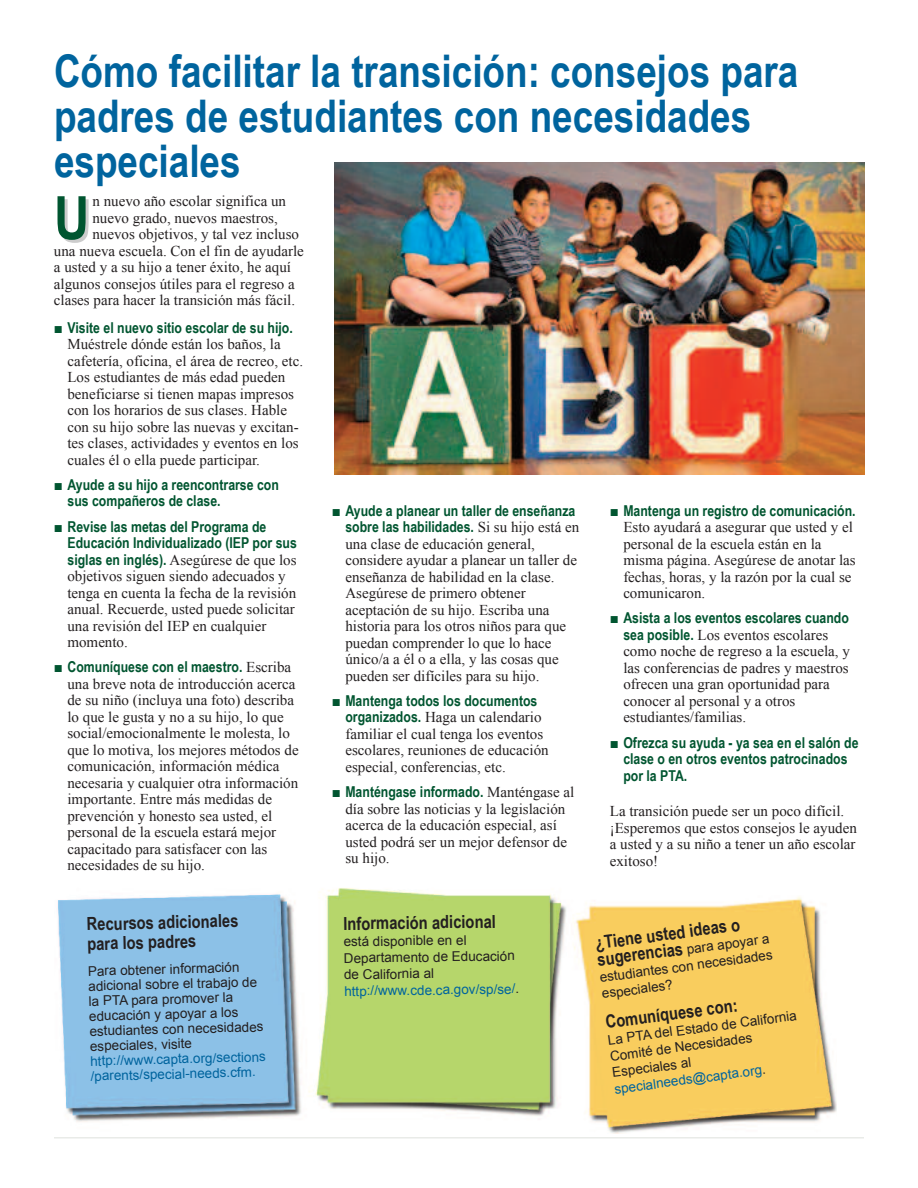
<style>
.page{position:relative;width:918px;height:1188px;background:#fff}
.page>*{position:absolute;margin:0;border:0;box-sizing:border-box;transform-origin:0 0}
.t1{font:700 60px "Arial Narrow";color:#005530}
.t2{font:700 45px/45px "Arial Narrow";color:#00649e}
.t3{font:700 18px/19.2px "Arial Narrow";color:#231f20}
.t4{font:15px/16.5px "Times New Roman";color:#231f20}
.t5{font:700 15px/16.5px "Arial Narrow";color:#005530}
.t6{font:13.5px/15px "Arial";color:#231f20}
.t7{font:13.5px/15px "Arial";color:#00649e}
.s1{font-family:"Arial";font-weight:400}
.s2{font-family:"Arial Narrow";font-weight:700;color:#005530}
.s3{font-family:"Times New Roman";font-weight:400;color:#231f20}
.s4{color:#00649e}
.s5{font-family:"Arial";font-weight:400;font-size:13.5px}
</style>
<div class="page">
<hr style="left:54px;top:1137px;width:810px;height:1px;background:#e9ebe8">
<img style="left:335px;top:162px;width:530px;height:312px">
<img style="left:58px;top:888px;width:779px;height:246px">
<div style="left:654px;top:869px;width:178px;height:25px;background:#fff"></div>
<h2 class="t2" style="left:54px;top:48px;width:746px">Cómo facilitar la transición: consejos para padres de estudiantes con necesidades especiales</h2>
<h1 class="t1" style="left:54px;top:183px;width:37px">U</h1>
<p class="t4" style="left:92px;top:193px;width:195px">n nuevo año escolar significa un</p>
<p class="t4" style="left:92px;top:209px;width:187px">nuevo grado, nuevos maestros,</p>
<p class="t4" style="left:92px;top:226px;width:208px">nuevos objetivos, y tal vez incluso</p>
<p class="t4" style="left:54px;top:242px;width:251px">una nueva escuela. Con el fin de ayudarle</p>
<p class="t4" style="left:54px;top:259px;width:239px">a usted y a su hijo a tener éxito, he aquí</p>
<p class="t4" style="left:54px;top:275px;width:242px">algunos consejos útiles para el regreso a</p>
<p class="t4" style="left:54px;top:292px;width:243px">clases para hacer la transición más fácil.</p>
<p class="t5" style="left:54px;top:319px;width:240px"><span class="s1">■</span> Visite el nuevo sitio escolar de su hijo.</p>
<p class="t4" style="left:67px;top:336px;width:237px">Muéstrele dónde están los baños, la cafetería, oficina, el área de recreo, etc.<br>Los estudiantes de más edad pueden beneficiarse si tienen mapas impresos con los horarios de sus clases. Hable con su hijo sobre las nuevas y excitan&shy;tes clases, actividades y eventos en los cuales él o ella puede participar.</p>
<p class="t5" style="left:67px;top:476px;width:213px;text-indent:-14px"><span class="s1">■</span> Ayude a su hijo a reencontrarse con sus compañeros de clase.</p>
<p class="t5" style="left:67px;top:518px;width:231px;text-indent:-14px"><span class="s1">■</span> Revise las metas del Programa de<br>Educación Individualizado (IEP por sus</p>
<p class="t4" style="left:67px;top:551px;width:231px"><span class="s2">siglas en inglés).</span> Asegúrese de que los objetivos siguen siendo adecuados y tenga en cuenta la fecha de la revisión anual. Recuerde, usted puede solicitar una revisión del IEP en cualquier momento.</p>
<p class="t5" style="left:54px;top:659px;width:239px"><span class="s1">■</span> Comuníquese con el maestro. <span class="s3">Escriba</span></p>
<p class="t4" style="left:67px;top:675px;width:233px">una breve nota de introducción acerca de su niño (incluya una foto) describa lo que le gusta y no a su hijo, lo que social/emocionalmente le molesta, lo que lo motiva, los mejores métodos de comunicación, información médica necesaria y cualquier otra información importante. Entre más medidas de prevención y honesto sea usted, el personal de la escuela estará mejor capacitado para satisfacer con las necesidades de su hijo.</p>
<p class="t3" style="left:86px;top:915px;width:153px;rotate:-2deg">Recursos adicionales para los padres</p>
<p class="t6" style="left:87px;top:964px;width:176px;rotate:-2deg">Para obtener información adicional sobre el trabajo de la PTA para promover la educación y apoyar a los estudiantes con necesidades especiales, visite</p>
<p class="t7" style="left:90px;top:1054px;width:177px;rotate:-2deg">http://www.capta.org/sections /parents/special-needs.cfm.</p>
<p class="t5" style="left:332px;top:502px;width:249px;text-align:right"><span class="s1">■</span> Ayude a planear un taller de enseñanza sobre las habilidades. <span class="s3">Si su hijo está en</span></p>
<p class="t4" style="left:345px;top:535px;width:233px">una clase de educación general, considere ayudar a planear un taller de enseñanza de habilidad en la clase.<br>Asegúrese de primero obtener aceptación de su hijo. Escriba una historia para los otros niños para que puedan comprender lo que lo hace único/a a él o a ella, y las cosas que pueden ser difíciles para su hijo.</p>
<p class="t5" style="left:332px;top:692px;width:207px"><span class="s1">■</span> Mantenga todos los documentos</p>
<p class="t4" style="left:345px;top:709px;width:205px"><span class="s2">organizados.</span> Haga un calendario familiar el cual tenga los eventos escolares, reuniones de educación especial, conferencias, etc.</p>
<p class="t5" style="left:332px;top:783px;width:244px"><span class="s1">■</span> Manténgase informado. <span class="s3">Manténgase al</span></p>
<p class="t4" style="left:345px;top:800px;width:223px">día sobre las noticias y la legislación acerca de la educación especial, así usted podrá ser un mejor defensor de su hijo.</p>
<p class="t5" style="left:610px;top:502px;width:247px"><span class="s1">■</span> Mantenga un registro de comunicación.</p>
<p class="t4" style="left:623px;top:519px;width:234px">Esto ayudará a asegurar que usted y el personal de la escuela están en la misma página. Asegúrese de anotar las fechas, horas, y la razón por la cual se comunicaron.</p>
<p class="t5" style="left:610px;top:610px;width:241px"><span class="s1">■</span> Asista a los eventos escolares cuando</p>
<p class="t4" style="left:623px;top:627px;width:228px"><span class="s2">sea posible.</span> Los eventos escolares como noche de regreso a la escuela, y las conferencias de padres y maestros ofrecen una gran oportunidad para conocer al personal y a otros estudiantes/familias.</p>
<p class="t5" style="left:623px;top:734px;width:237px;text-indent:-14px"><span class="s1">■</span> Ofrezca su ayuda - ya sea en el salón de clase o en otros eventos patrocinados por la PTA.</p>
<p class="t4" style="left:610px;top:803px;width:249px">La transición puede ser un poco difícil. ¡Esperemos que estos consejos le ayuden a usted y a su niño a tener un año escolar exitoso!</p>
<p class="t3" style="left:343px;top:914px;width:154px;rotate:-1deg">Información adicional</p>
<p class="t6" style="left:343px;top:934px;width:176px;line-height:16.5px;rotate:-1deg">está disponible en el<br>Departamento de Educación de California al <span class="s4">http://www.cde.ca.gov/sp/se/</span>.</p>
<p class="t3" style="left:594px;top:934px;width:175px;line-height:16.8px;rotate:-7deg">¿Tiene usted ideas o sugerencias <span class="s5">para apoyar a</span></p>
<p class="t6" style="left:599px;top:968px;width:176px;line-height:16.8px;rotate:-7deg">estudiantes con necesidades especiales?</p>
<p class="t3" style="left:604px;top:1012px;width:134px;rotate:-7deg">Comuníquese con:</p>
<p class="t6" style="left:607px;top:1031px;width:192px;line-height:16.6px;rotate:-7deg">La PTA del Estado de California<br>Comité de Necesidades<br>Especiales al <span class="s4">specialneeds@capta.org</span>.</p>
</div>
